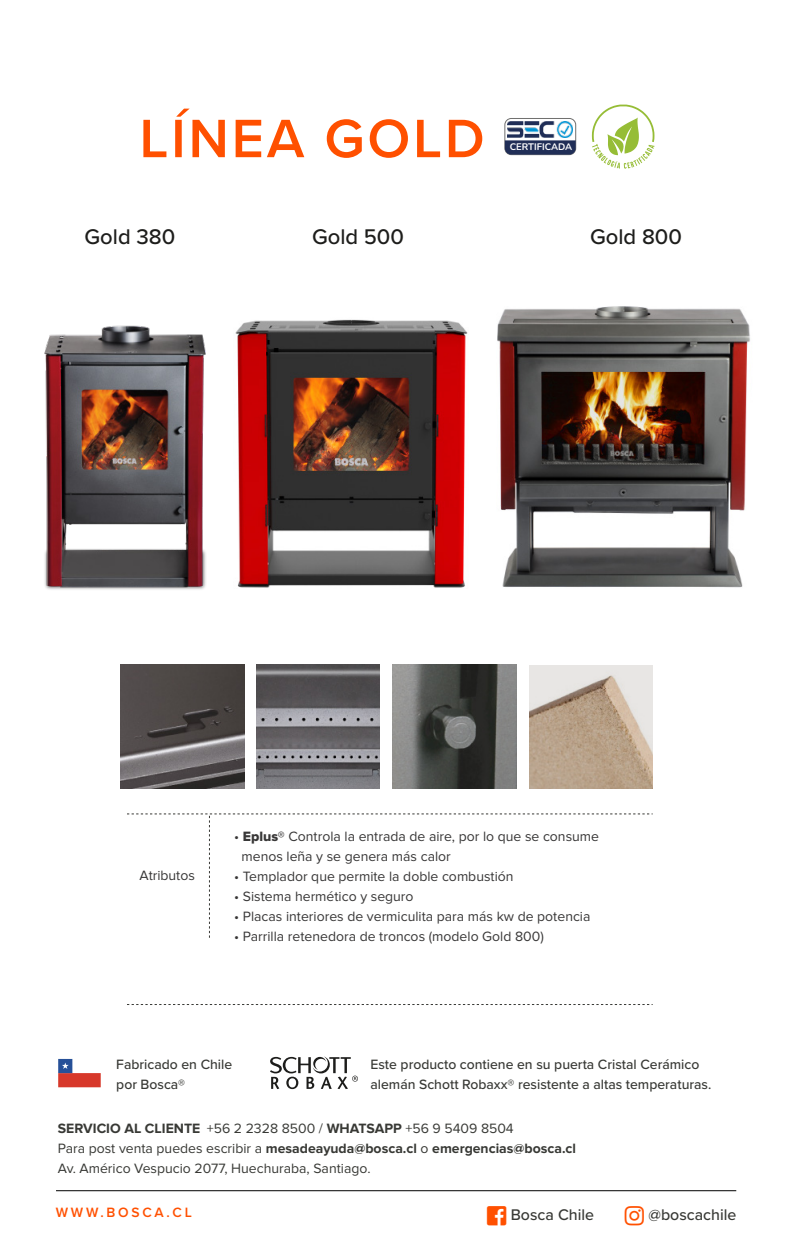
<style>
.page{position:relative;width:794px;height:1248px;background:#fff}
.page>*{position:absolute;margin:0;border:0;box-sizing:border-box;transform-origin:0 0}
.t1{font:600 56px "Proxima Nova";letter-spacing:.05em;color:#ff5000}
.t2{font:500 22px "Proxima Nova";color:#1d1d1b}
.t3{font:500 16px "Proxima Nova";color:#383935}
.t4{font:14px/20px "Proxima Nova";color:#383737}
.t5{font:14px/20px "Proxima Nova";color:#383935}
.t6{font:500 14px/19.6px "Proxima Nova";color:#383935}
.t7{font:600 14px "Proxima Nova";letter-spacing:.2em;color:#ff5000}
.t8{font:700 9.4px "Nunito";color:#fff}
.s1{font-family:"Proxima Nova Extrabld"}
.s2{font-weight:700}
</style>
<div class="page">
<img style="left:497px;top:306px;width:253px;height:282px">
<svg style="left:58px;top:1058px;width:43px;height:29px"></svg>
<hr style="left:56px;top:1190px;width:680px;height:1px;background:#010101">
<svg style="left:270px;top:1056px;width:88px;height:32px"></svg>
<img style="left:44px;top:325px;width:162px;height:264px">
<img style="left:121px;top:665px;width:123px;height:123px">
<img style="left:393px;top:665px;width:123px;height:123px">
<img style="left:529px;top:665px;width:123px;height:123px">
<img style="left:257px;top:665px;width:123px;height:123px">
<svg style="left:592px;top:104px;width:62px;height:65px"></svg>
<div style="left:505px;top:118px;width:70px;height:37px;background:linear-gradient(to right,#fcfcfc,#fff);border-radius:6px"></div>
<div style="left:505px;top:118px;width:71px;height:37px;border:1px solid #6f6f6e;border-radius:6px"></div>
<img style="left:507px;top:122px;width:66px;height:16px">
<svg style="left:505px;top:140px;width:70px;height:15px"></svg>
<svg style="left:127px;top:1004px;width:525px;height:1px"></svg>
<svg style="left:127px;top:813px;width:525px;height:124px"></svg>
<img style="left:235px;top:319px;width:233px;height:269px">
<h1 class="t1" style="left:139px;top:97px;width:347px">LÍNEA GOLD</h1>
<p class="t8" style="left:510px;top:140px;width:64px">CERTIFICADA</p>
<h2 class="t2" style="left:85px;top:220px;width:92px">Gold 380</h2>
<h2 class="t2" style="left:312px;top:220px;width:93px">Gold 500</h2>
<h2 class="t2" style="left:590px;top:220px;width:93px">Gold 800</h2>
<p class="t4" style="left:140px;top:865px;width:57px">Atributos</p>
<p class="t4" style="left:241px;top:826px;width:359px;text-indent:-7px">• <span class="s1">Eplus®</span> Controla la entrada de aire, por lo que se consume menos leña y se genera más calor</p>
<p class="t4" style="left:234px;top:866px;width:281px">• Templador que permite la doble combustión</p>
<p class="t4" style="left:234px;top:886px;width:181px">• Sistema hermético y seguro</p>
<p class="t4" style="left:234px;top:906px;width:358px">• Placas interiores de vermiculita para más kw de potencia</p>
<p class="t4" style="left:234px;top:926px;width:311px">• Parrilla retenedora de troncos (modelo Gold 800)</p>
<p class="t6" style="left:116px;top:1053px;width:117px">Fabricado en Chile por Bosca®</p>
<p class="t6" style="left:370px;top:1053px;width:342px">Este producto contiene en su puerta Cristal Cerámico alemán Schott Robaxx® resistente a altas temperaturas.</p>
<p class="t5" style="left:58px;top:1117px;width:520px"><span class="s2">SERVICIO AL CLIENTE</span> +56 2 2328 8500 / <span class="s2">WHATSAPP</span> +56 9 5409 8504<br>Para post venta puedes escribir a <span class="s2">mesadeayuda@bosca.cl</span> o <span class="s2">emergencias@bosca.cl<br></span>Av. Américo Vespucio 2077, Huechuraba, Santiago.</p>
<p class="t7" style="left:56px;top:1201px;width:138px">WWW.BOSCA.CL</p>
<p class="t3" style="left:511px;top:1202px;width:85px">Bosca Chile</p>
<p class="t3" style="left:648px;top:1202px;width:89px">@boscachile</p>
</div>
